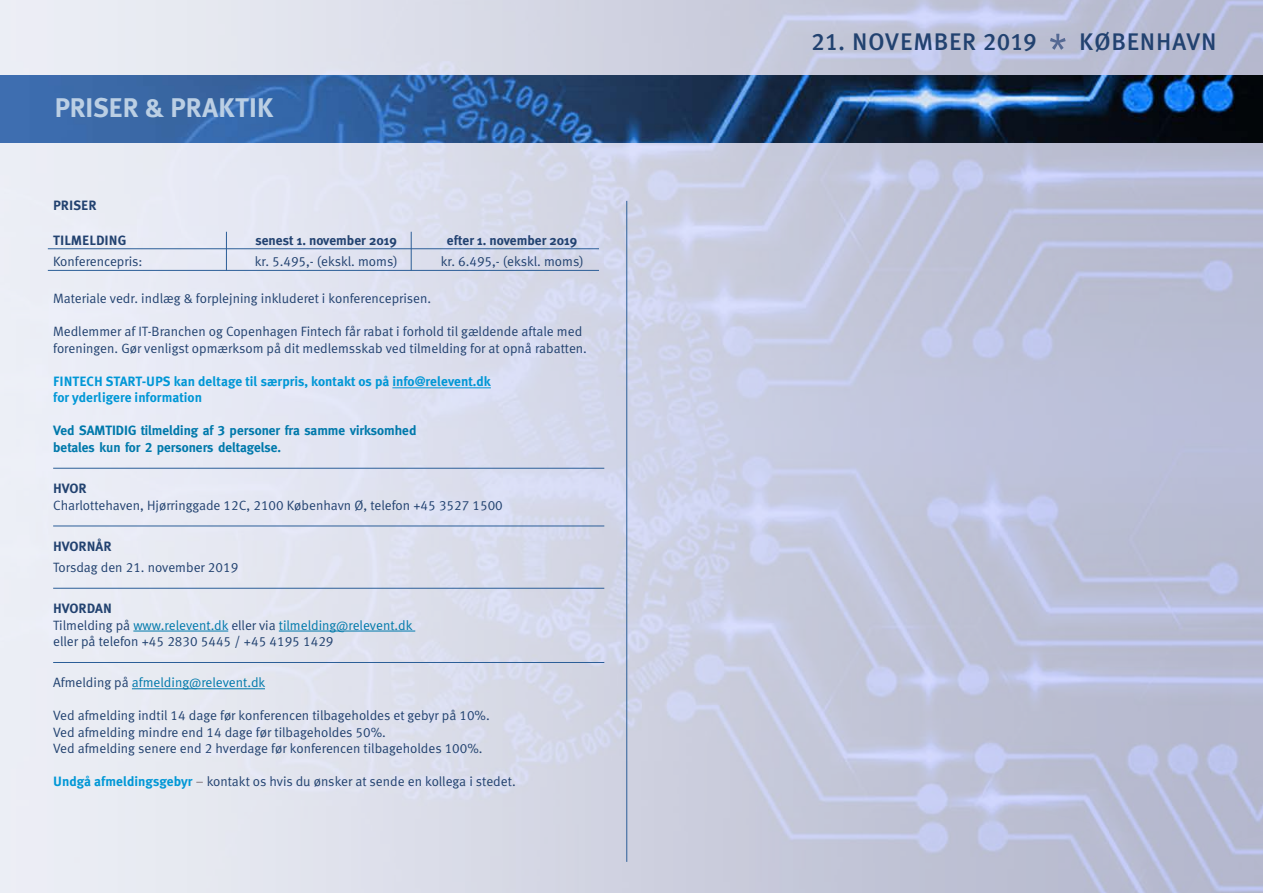
<style>
.page{position:relative;width:1263px;height:893px;background:#fff}
.page>*{position:absolute;margin:0;border:0;box-sizing:border-box;transform-origin:0 0}
.t1{font:700 27px "Meta Plus";letter-spacing:-.02em;color:#bbcfe4}
.t2{font:500 24px "Meta Plus";letter-spacing:.03em;color:#224270}
.t3{font:13.5px/16.5px "Meta Normal LF";color:#224270}
.t4{font:13.5px "Meta Normal LF";color:#0079ab}
.t5{font:700 13.5px/16.5px "Meta Plus";color:#0097d6}
.t6{font:700 13.5px/16.5px "Meta";color:#0079ab}
.t7{font:700 13.5px "Meta Plus";color:#224270}
.t8{font:13.5px "Meta Normal LF Caps";color:#224270}
.t9{font:13.5px "Meta Plus Bold Caps";color:#224270}
.s1{font-family:"Meta Normal LF Caps"}
.s2{font-family:"Meta Plus Bold Caps";font-weight:400}
.s3{color:#224270}
.s4{font-family:"Meta Normal LF"}
.s5{font-family:"Meta Plus";font-weight:700;color:#0097d6}
.s6{color:#75666b}
.s7{font-family:"Meta Plus Medium Caps";font-weight:400}
</style>
<div class="page">
<img style="left:0;top:0;width:1263px;height:893px">
<img style="left:0;top:75px;width:1263px;height:67px">
<hr style="left:392px;top:388px;width:99px;height:1px;background:#0097d6">
<hr style="left:133px;top:631px;width:95px;height:1px;background:#0079ab">
<hr style="left:279px;top:631px;width:136px;height:1px;background:#0079ab">
<hr style="left:132px;top:688px;width:133px;height:1px;background:#0079ab">
<hr style="left:53px;top:468px;width:551px;height:1px;background:#2b5e97">
<hr style="left:53px;top:526px;width:551px;height:1px;background:#2b5e97">
<hr style="left:53px;top:588px;width:551px;height:1px;background:#2b5e97">
<hr style="left:53px;top:662px;width:551px;height:1px;background:#2b5e97">
<hr style="left:626px;top:201px;width:1px;height:661px;background:#2b5e97">
<hr style="left:48px;top:248px;width:551px;height:1px;background:#2b5e97">
<hr style="left:48px;top:270px;width:551px;height:1px;background:#2b5e97">
<hr style="left:226px;top:232px;width:1px;height:38px;background:#2b5e97">
<hr style="left:411px;top:232px;width:1px;height:38px;background:#2b5e97">
<svg style="left:1032px;top:651px;width:231px;height:242px;background:#b8bcd4"></svg>
<svg style="left:1050px;top:34px;width:15px;height:16px"></svg>
<h1 class="t1" style="left:54px;top:92px;width:220px">PRISER &amp; PRAKTIK</h1>
<p class="t9" style="left:53px;top:198px;width:45px">PRISER</p>
<p class="t9" style="left:53px;top:232px;width:75px">TILMELDING</p>
<p class="t7" style="left:255px;top:232px;width:143px">senest 1. november 2019</p>
<p class="t7" style="left:447px;top:232px;width:132px">efter 1. november 2019</p>
<p class="t3" style="left:53px;top:253px;width:91px">Konferencepris:</p>
<p class="t3" style="left:255px;top:253px;width:144px">kr. <span class="s1">5.495,-</span> (ekskl. moms)</p>
<p class="t3" style="left:441px;top:253px;width:144px">kr. <span class="s1">6.495,-</span> (ekskl. moms)</p>
<p class="t3" style="left:53px;top:290px;width:380px">Materiale vedr. indlæg &amp; forplejning inkluderet i konferenceprisen.</p>
<p class="t3" style="left:53px;top:323px;width:535px">Medlemmer af IT-Branchen og Copenhagen Fintech får rabat i forhold til gældende aftale med foreningen. Gør venligst opmærksom på dit medlemsskab ved tilmelding for at opnå rabatten.</p>
<p class="t5" style="left:53px;top:373px;width:439px">FINTECH START-UPS kan deltage til særpris, kontakt os på info@relevent.dk for yderligere information</p>
<p class="t6" style="left:53px;top:422px;width:365px">Ved SAMTIDIG tilmelding af <span class="s2">3</span> personer fra samme virksomhed betales kun for <span class="s2">2</span> personers deltagelse.</p>
<p class="t9" style="left:53px;top:481px;width:35px">HVOR</p>
<p class="t3" style="left:53px;top:497px;width:451px">Charlottehaven, Hjørringgade <span class="s1">12C</span>, <span class="s1">2100</span> København Ø, telefon <span class="s1">+45 3527 1500</span></p>
<p class="t9" style="left:53px;top:538px;width:60px">HVORNÅR</p>
<p class="t3" style="left:53px;top:559px;width:187px">Torsdag den <span class="s1">21</span>. november <span class="s1">2019</span></p>
<p class="t9" style="left:53px;top:601px;width:60px">HVORDAN</p>
<p class="t4" style="left:53px;top:617px;width:361px"><span class="s3">Tilmelding på</span> www.relevent.dk <span class="s3">eller via</span> tilmelding@relevent.dk</p>
<p class="t8" style="left:53px;top:634px;width:282px"><span class="s4">eller på telefon</span> +45 2830 5445 / +45 4195 1429</p>
<p class="t4" style="left:53px;top:675px;width:214px"><span class="s3">Afmelding på</span> afmelding@relevent.dk</p>
<p class="t3" style="left:53px;top:707px;width:438px">Ved afmelding indtil <span class="s1">14</span> dage før konferencen tilbageholdes et gebyr på <span class="s1">10</span>%.<br>Ved afmelding mindre end <span class="s1">14</span> dage før tilbageholdes <span class="s1">50</span>%.<br>Ved afmelding senere end <span class="s1">2</span> hverdage før konferencen tilbageholdes <span class="s1">100</span>%.</p>
<p class="t3" style="left:53px;top:773px;width:464px"><span class="s5">Undgå afmeldingsgebyr</span> <span class="s6">–</span> kontakt os hvis du ønsker at sende en kollega i stedet.</p>
<h2 class="t2" style="left:812px;top:27px;width:226px"><span class="s7">21</span>. NOVEMBER <span class="s7">2019</span></h2>
<h2 class="t2" style="left:1079px;top:27px;width:139px">KØBENHAVN</h2>
</div>
